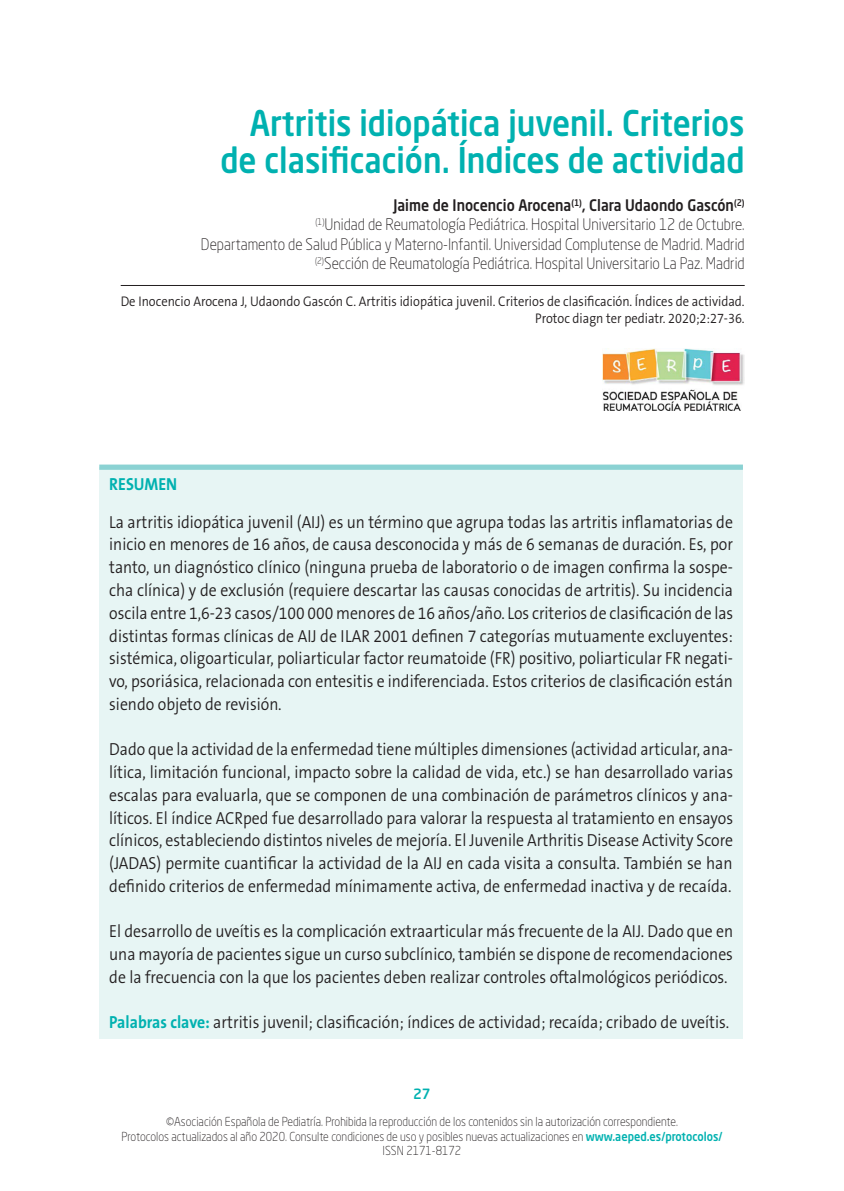
<style>
.page{position:relative;width:844px;height:1191px;background:#fff}
.page>*{position:absolute;margin:0;border:0;box-sizing:border-box;transform-origin:0 0}
._01_TITULO_CAPITULO{font:500 35px/36.8px "Neo Sans Std";color:#00b1b0;text-align:right;scale:.9 1}
._06_TEXTO_COMUN{font:300 17.5px/22.8px "The Sans B Plus W4";color:#231f20;text-align:justify;scale:.9 1}
._05_TITULO_1{font:700 17.5px "The Sans B Plus W7";color:#00b1b0;scale:.9 1}
._03_FILIACIONES{font:300 15.75px/19.2px "Neo Sans Std";color:#231f20;text-align:right;scale:.9 1}
._02_AUTOR{font:500 15.75px "Neo Sans Std";color:#231f20;scale:.9 1}
._04_CITADO{font:300 14px/17.5px "The Sans B Plus W4";color:#231f20;text-align:right;scale:.9 1}
.t1{font:500 14px "Neo Sans Std";color:#00b1b0}
.t2{font:300 12.25px "Neo Sans Std";color:#231f20;scale:.9 1}
.s1{font-family:"The Sans B Plus W7";font-weight:700;color:#00b1b0}
.s2{font-weight:500;color:#00b1b0}
</style>
<div class="page">
<hr style="left:121px;top:285px;width:623px;height:1px;background:#231f20">
<div style="left:99px;top:467px;width:643px;height:571px;background:#e7f5f4"></div>
<div style="left:99px;top:464px;width:643px;height:6px;background:#8bd2d3"></div>
<img style="left:602px;top:348px;width:142px;height:63px">
<p class="_01_TITULO_CAPITULO" style="left:220px;top:104px;width:584px">Artritis idiopática juvenil. Criterios de clasificación. Índices de actividad</p>
<p class="_02_AUTOR" style="left:393px;top:195px;width:392px">Jaime de Inocencio Arocena<sup>(1)</sup>, Clara Udaondo Gascón<sup>(2)</sup></p>
<p class="_03_FILIACIONES" style="left:201px;top:215px;width:605px"><sup>(1)</sup>Unidad de Reumatología Pediátrica. Hospital Universitario 12 de Octubre.<br>Departamento de Salud Pública y Materno-Infantil. Universidad Complutense de Madrid. Madrid</p>
<p class="_03_FILIACIONES" style="left:315px;top:253px;width:479px"><sup>(2)</sup>Sección de Reumatología Pediátrica. Hospital Universitario La Paz. Madrid</p>
<p class="_04_CITADO" style="left:121px;top:292px;width:694px">De Inocencio Arocena J, Udaondo Gascón C. Artritis idiopática juvenil. Criterios de clasificación. Índices de actividad.<br>Protoc diagn ter pediatr. 2020;2:27-36.</p>
<p class="_05_TITULO_1" style="left:109px;top:473px;width:77px">RESUMEN</p>
<p class="_06_TEXTO_COMUN" style="left:109px;top:510px;width:694px">La artritis idiopática juvenil (AIJ) es un término que agrupa todas las artritis inflamatorias de inicio en menores de 16 años, de causa desconocida y más de 6 semanas de duración. Es, por tanto, un diagnóstico clínico (ninguna prueba de laboratorio o de imagen confirma la sospe&shy;cha clínica) y de exclusión (requiere descartar las causas conocidas de artritis). Su incidencia oscila entre 1,6-23 casos/100 000 menores de 16 años/año. Los criterios de clasificación de las distintas formas clínicas de AIJ de ILAR 2001 definen 7 categorías mutuamente excluyentes: sistémica, oligoarticular, poliarticular factor reumatoide (FR) positivo, poliarticular FR negati&shy;vo, psoriásica, relacionada con entesitis e indiferenciada. Estos criterios de clasificación están siendo objeto de revisión.</p>
<p class="_06_TEXTO_COMUN" style="left:109px;top:738px;width:694px">Dado que la actividad de la enfermedad tiene múltiples dimensiones (actividad articular, ana&shy;lítica, limitación funcional, impacto sobre la calidad de vida, etc.) se han desarrollado varias escalas para evaluarla, que se componen de una combinación de parámetros clínicos y ana&shy;líticos. El índice ACRped fue desarrollado para valorar la respuesta al tratamiento en ensayos clínicos, estableciendo distintos niveles de mejoría. El Juvenile Arthritis Disease Activity Score (JADAS) permite cuantificar la actividad de la AIJ en cada visita a consulta. También se han definido criterios de enfermedad mínimamente activa, de enfermedad inactiva y de recaída.</p>
<p class="_06_TEXTO_COMUN" style="left:109px;top:920px;width:694px">El desarrollo de uveítis es la complicación extraarticular más frecuente de la AIJ. Dado que en una mayoría de pacientes sigue un curso subclínico, también se dispone de recomendaciones de la frecuencia con la que los pacientes deben realizar controles oftalmológicos periódicos.</p>
<p class="_06_TEXTO_COMUN" style="left:109px;top:1011px;width:690px"><span class="s1">Palabras clave:</span> artritis juvenil; clasificación; índices de actividad; recaída; cribado de uveítis.</p>
<p class="t1" style="left:413px;top:1085px;width:19px">27</p>
<p class="t2" style="left:166px;top:1114px;width:570px">©Asociación Española de Pediatría. Prohibida la reproducción de los contenidos sin la autorización correspondiente.</p>
<p class="t2" style="left:121px;top:1128px;width:669px">Protocolos actualizados al año 2020. Consulte condiciones de uso y posibles nuevas actualizaciones en <span class="s2">www.aeped.es/protocolos/</span></p>
<p class="t2" style="left:382px;top:1143px;width:89px">ISSN 2171-8172</p>
</div>
